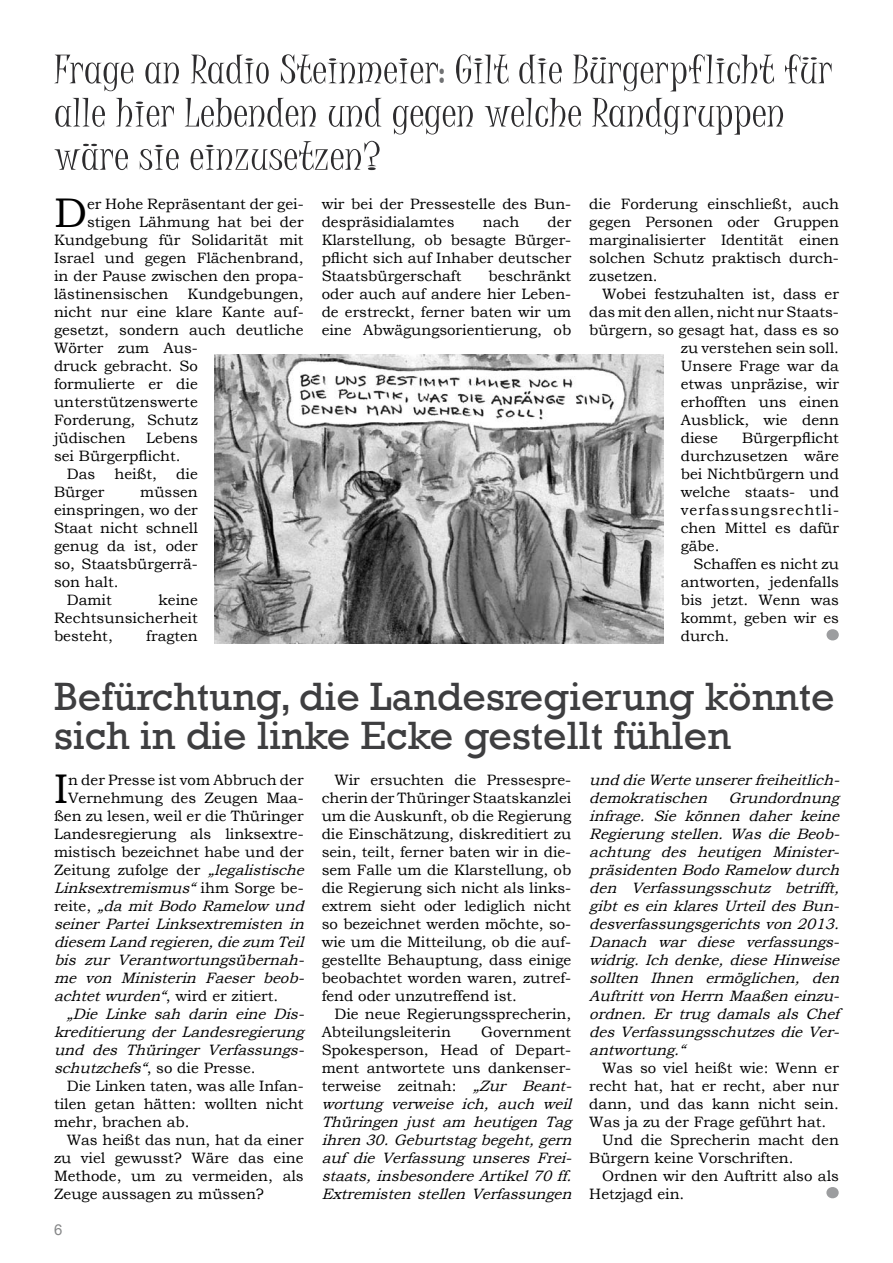
<style>
.page{position:relative;width:893px;height:1263px;background:#fff}
.page>*{position:absolute;margin:0;border:0;box-sizing:border-box;transform-origin:0 0}
.t1{font:700 61.95px "Bookman Old Style";color:#9c9d9f;scale:1.08 1}
.t2{font:41.4px "Bookman Old Style";color:#000}
.t3{font:40.5px/39px "Rockwell";color:#3e3e40}
.t4{font:38.55px/43.2px "Juice ITC";color:#2d2c2e;scale:1.34 1}
.t5{font:15px/18px "Bookman Old Style";color:#000;text-align:justify}
.t6{font:italic 15px/18px "Bookman Old Style";color:#000}
.t7{font:15px "Arial";color:#878889}
.s1{font-size:70.95px;color:#707173}
.s2{font-style:italic}
.s3{font-style:normal}
</style>
<div class="page">
<img style="left:215px;top:355px;width:449px;height:289px">
<h3 class="t4" style="left:54px;top:49px;width:582px">Frage an Radio Steinmeier<span class="s1">:</span> Gilt die Bürgerpflicht für alle hier Lebenden und gegen welche Randgruppen wäre sie einzusetzen?</h3>
<h2 class="t2" style="left:54px;top:186px;width:35px">D</h2>
<p class="t5" style="left:87px;top:195px;width:218px">er Hohe Repräsentant der gei-</p>
<p class="t5" style="left:589px;top:195px;width:251px">die Forderung einschließt, auch gegen Personen oder Gruppen marginalisierter Identität einen solchen Schutz praktisch durch&shy;zusetzen.</p>
<p class="t5" style="left:602px;top:285px;width:238px">Wobei festzuhalten ist, dass er</p>
<p class="t5" style="left:589px;top:303px;width:251px">das mit den allen, nicht nur Staats-</p>
<p class="t5" style="left:589px;top:321px;width:251px">bürgern, so gesagt hat, dass es so</p>
<p class="t5" style="left:681px;top:339px;width:160px">zu verstehen sein soll.</p>
<p class="t5" style="left:681px;top:357px;width:160px">Unsere Frage war da</p>
<p class="t5" style="left:681px;top:375px;width:160px">etwas unpräzise, wir</p>
<p class="t5" style="left:681px;top:393px;width:160px">erhofften uns einen</p>
<p class="t5" style="left:681px;top:411px;width:160px">Ausblick, wie denn</p>
<p class="t5" style="left:681px;top:429px;width:39px">diese</p>
<p class="t5" style="left:322px;top:195px;width:251px">wir bei der Pressestelle des Bun&shy;despräsidialamtes</p>
<p class="t5" style="left:87px;top:213px;width:218px">stigen Lähmung hat bei der</p>
<p class="t5" style="left:54px;top:231px;width:251px">Kundgebung für Solidarität mit</p>
<p class="t5" style="left:54px;top:249px;width:251px">Israel und gegen Flächenbrand,</p>
<p class="t5" style="left:54px;top:267px;width:251px">in der Pause zwischen den propa-</p>
<p class="t5" style="left:54px;top:285px;width:116px">lästinensischen</p>
<p class="t5" style="left:322px;top:213px;width:251px;text-indent:226px">der Klarstellung, ob besagte Bürger&shy;pflicht sich auf Inhaber deutscher Staatsbürgerschaft</p>
<p class="t5" style="left:483px;top:213px;width:38px">nach</p>
<p class="t5" style="left:322px;top:267px;width:251px;text-indent:167px">beschränkt oder auch auf andere hier Leben&shy;de erstreckt, ferner baten wir um eine Abwägungsorientierung, ob</p>
<p class="t5" style="left:54px;top:285px;width:251px;text-align:left;text-indent:134px">Kundgebungen, nicht nur eine klare Kante auf&shy;gesetzt, sondern auch deutliche<br>Wörter zum Aus-<br>druck gebracht. So<br>formulierte er die unterstützenswerte<br>Forderung, Schutz<br>jüdischen</p>
<p class="t5" style="left:681px;top:429px;width:160px;text-indent:61px">Bürgerpflicht durchzusetzen wäre bei Nichtbürgern und welche staats- und verfassungsrechtli&shy;chen Mittel es dafür gäbe.</p>
<p class="t5" style="left:681px;top:555px;width:160px;text-indent:13px">Schaffen es nicht zu antworten, jedenfalls bis jetzt. Wenn was kommt, geben wir es durch.</p>
<p class="t5" style="left:146px;top:429px;width:53px">Lebens</p>
<p class="t5" style="left:54px;top:447px;width:128px">sei Bürgerpflicht.</p>
<p class="t5" style="left:67px;top:465px;width:30px">Das</p>
<p class="t5" style="left:114px;top:465px;width:44px">heißt,</p>
<p class="t5" style="left:176px;top:465px;width:23px">die</p>
<p class="t5" style="left:54px;top:483px;width:52px">Bürger</p>
<p class="t5" style="left:140px;top:483px;width:59px">müssen</p>
<p class="t5" style="left:54px;top:501px;width:145px">einspringen, wo der</p>
<p class="t5" style="left:54px;top:519px;width:145px">Staat nicht schnell</p>
<p class="t5" style="left:54px;top:537px;width:145px">genug da ist, oder</p>
<p class="t5" style="left:54px;top:555px;width:145px">so, Staatsbürgerrä-</p>
<p class="t5" style="left:54px;top:573px;width:66px">son halt.</p>
<p class="t5" style="left:67px;top:591px;width:46px">Damit</p>
<p class="t5" style="left:54px;top:591px;width:145px;text-indent:105px">keine Rechtsunsicherheit besteht,</p>
<h1 class="t1" style="left:821px;top:574px;width:23px">.</h1>
<p class="t5" style="left:146px;top:627px;width:53px">fragten</p>
<h3 class="t3" style="left:54px;top:678px;width:782px">Befürchtung, die Landesregierung könnte sich in die linke Ecke gestellt fühlen</h3>
<h2 class="t2" style="left:54px;top:762px;width:16px">I</h2>
<p class="t5" style="left:68px;top:771px;width:237px">n der Presse ist vom Abbruch der</p>
<p class="t5" style="left:68px;top:789px;width:237px">Vernehmung des Zeugen Maa-</p>
<p class="t5" style="left:54px;top:807px;width:251px">ßen zu lesen, weil er die Thüringer</p>
<p class="t5" style="left:54px;top:825px;width:251px">Landesregierung als linksextre-</p>
<p class="t5" style="left:54px;top:843px;width:251px">mistisch bezeichnet habe und der</p>
<p class="t5" style="left:54px;top:861px;width:256px">Zeitung zufolge der <span class="s2">„legalistische</span></p>
<p class="t6" style="left:54px;top:879px;width:251px">Linksextremismus“<span class="s3">i h m S o r g e b e -</span></p>
<p class="t6" style="left:54px;top:897px;width:256px"><span class="s3">r e i t e ,</span> „da mit Bodo Ramelow und</p>
<p class="t6" style="left:54px;top:915px;width:256px">seiner Partei Linksextremisten in</p>
<p class="t6" style="left:54px;top:933px;width:256px">diesem Landregieren,diezum Teil</p>
<p class="t6" style="left:54px;top:951px;width:256px">bis zur Verantwortungsübernah-</p>
<p class="t6" style="left:54px;top:969px;width:256px">me von Ministerin Faeser beob-</p>
<p class="t5" style="left:54px;top:987px;width:226px"><span class="s2">achtetwurden“</span>, wird e r zitie rt .</p>
<p class="t6" style="left:67px;top:1005px;width:244px">„Die Linke sah darin eine Dis-</p>
<p class="t6" style="left:54px;top:1023px;width:256px">kreditierung der Landesregierung</p>
<p class="t6" style="left:54px;top:1041px;width:256px">und des Thüringer Verfassungs-</p>
<p class="t5" style="left:54px;top:1059px;width:203px"><span class="s2">schutzchefs“</span>, s o d i e P r e s s e .</p>
<p class="t5" style="left:67px;top:1077px;width:238px">Die Linken taten, was alle Infan-</p>
<p class="t5" style="left:54px;top:1095px;width:251px">tilen getan hätten: wollten nicht</p>
<p class="t5" style="left:54px;top:1113px;width:137px">mehr, brachen ab.</p>
<p class="t5" style="left:67px;top:1131px;width:238px">Was heißt das nun, hat da einer</p>
<p class="t5" style="left:54px;top:1149px;width:251px">zu viel gewusst? Wäre das eine</p>
<p class="t5" style="left:54px;top:1167px;width:251px">Methode, um zu vermeiden, als</p>
<p class="t5" style="left:54px;top:1185px;width:211px">Zeuge aussagen zu müssen?</p>
<p class="t7" style="left:54px;top:1220px;width:10px">6</p>
<p class="t5" style="left:322px;top:771px;width:251px;text-indent:13px">Wir ersuchten die Pressespre&shy;cherin der Thüringer Staatskanzlei um die Auskunft, ob die Regierung die Einschätzung, diskreditiert zu sein, teilt, ferner baten wir in die&shy;sem Falle um die Klarstellung, ob die Regierung sich nicht als links&shy;extrem sieht oder lediglich nicht so bezeichnet werden möchte, so&shy;wie um die Mitteilung, ob die auf&shy;gestellte Behauptung, dass einige beobachtet worden waren, zutref&shy;fend oder unzutreffend ist.</p>
<p class="t5" style="left:322px;top:1005px;width:251px;text-indent:13px">Die neue Regierungssprecherin,<br>Abteilungsleiterin</p>
<p class="t6" style="left:322px;top:1023px;width:256px;text-indent:160px"><span class="s3">Government<br>Spokesperson, Head of Depart&shy;ment antwortete uns dankenser&shy;terweise zeitnah:</span> „Zur Beant&shy;wortung verweise ich, auch weil<br>Thüringen just am heutigen Tag ihren 30.Geburtstagbegeht,gern auf die Verfassung unseres Frei&shy;staats,insbesondereArtikel70ff.<br>Extremisten stellen Verfassungen</p>
<p class="t6" style="left:589px;top:771px;width:256px">unddieWerteunsererfreiheitlich&shy;demokratischen Grundordnung infrage. Sie können daher keine<br>Regierung stellen. Was die Beob&shy;achtung des heutigen Minister&shy;präsidenten BodoRamelow durch den Verfassungsschutz betrifft, gibtesein klaresUrteildesBun&shy;desverfassungsgerichtsvon 2013.<br>Danach war diese verfassungs&shy;widrig. Ich denke, diese Hinweise sollten Ihnen ermöglichen, den<br>Auftrittvon Herrn Maaßen einzu&shy;ordnen. Er trug damals als Chef desVerfassungsschutzesdieVer&shy;antwortung.“</p>
<p class="t5" style="left:602px;top:1059px;width:238px">Was so viel heißt wie: Wenn er</p>
<p class="t5" style="left:589px;top:1077px;width:251px">recht hat, hat er recht, aber nur</p>
<p class="t5" style="left:589px;top:1095px;width:251px">dann, und das kann nicht sein.</p>
<p class="t5" style="left:589px;top:1113px;width:238px">Was ja zu der Frage geführt hat.</p>
<p class="t5" style="left:602px;top:1131px;width:238px">Und die Sprecherin macht den</p>
<p class="t5" style="left:589px;top:1149px;width:206px">Bürgern keine Vorschriften.</p>
<p class="t5" style="left:602px;top:1167px;width:238px">Ordnen wir den Auftritt also als</p>
<p class="t5" style="left:589px;top:1185px;width:97px">Hetzjagd ein.</p>
<h1 class="t1" style="left:821px;top:1132px;width:23px">.</h1>
</div>
